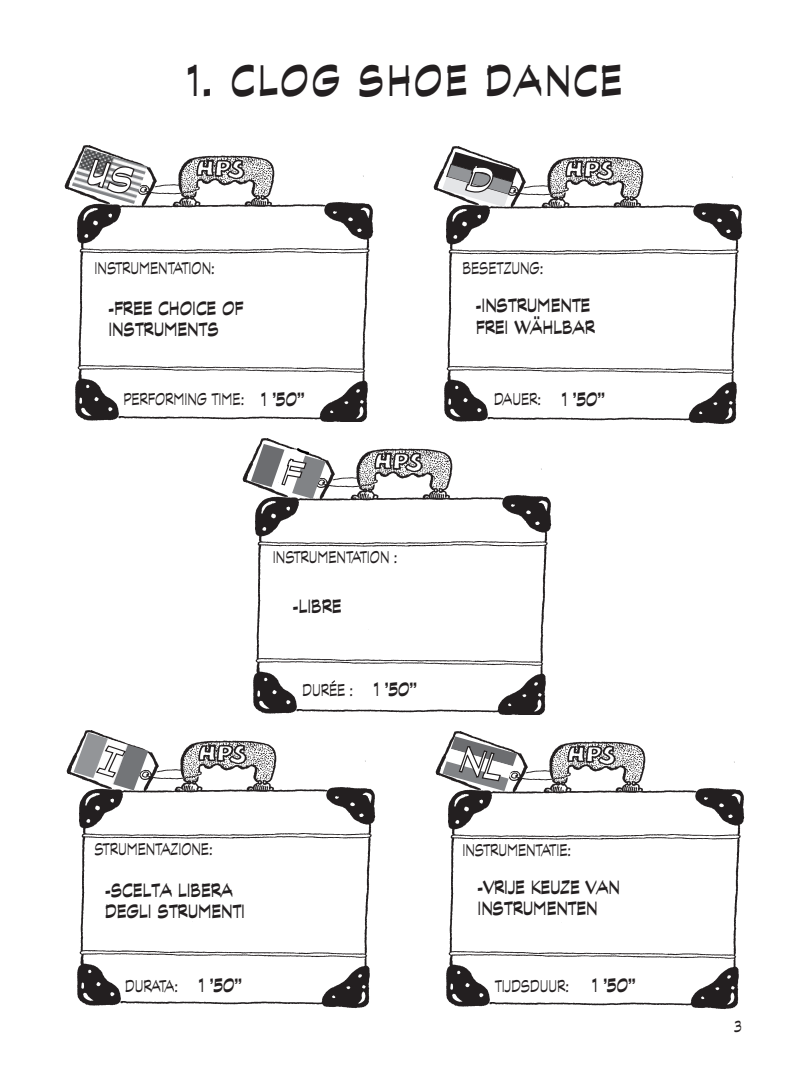
<style>
.page{position:relative;width:810px;height:1081px;background:#fff}
.page>*{position:absolute;margin:0;border:0;box-sizing:border-box;transform-origin:0 0}
.t1{font:48.75px "Graphite MM 512 310";letter-spacing:-.095em;color:#231f20}
.t2{font:21.25px/21.2px "Graphite MM 512 310";letter-spacing:-.125em;color:#231f20}
.t3{font:18.75px "Graphite MM 374 wt 310 wd";color:#231f20}
.t4{font:17.5px "Graphite MM 374 310";color:#231f20}
</style>
<div class="page">
<img style="left:64px;top:145px;width:310px;height:277px">
<img style="left:433px;top:146px;width:310px;height:279px">
<img style="left:242px;top:422px;width:355px;height:293px">
<img style="left:66px;top:730px;width:310px;height:279px">
<img style="left:435px;top:731px;width:310px;height:279px">
<img style="left:72px;top:148px;width:75px;height:56px">
<img style="left:73px;top:732px;width:75px;height:58px">
<svg style="left:95px;top:744px;width:32px;height:34px"></svg>
<svg style="left:251px;top:444px;width:75px;height:55px"></svg>
<svg style="left:331px;top:680px;width:4px;height:3px"></svg>
<svg style="left:86px;top:157px;width:50px;height:39px"></svg>
<svg style="left:442px;top:152px;width:75px;height:55px"></svg>
<svg style="left:442px;top:736px;width:75px;height:55px"></svg>
<h1 class="t1" style="left:188px;top:55px;width:442px">1. CLOG SHOE DANCE</h1>
<p class="t3" style="left:95px;top:257px;width:122px">INSTRUMENTATION:</p>
<p class="t3" style="left:462px;top:258px;width:82px">BESETZUNG:</p>
<p class="t2" style="left:108px;top:298px;width:139px">-FREE CHOICE OF<br>INSTRUMENTS</p>
<p class="t2" style="left:476px;top:295px;width:123px">-INSTRUMENTE<br>FREI WÄHLBAR</p>
<p class="t2" style="left:262px;top:388px;width:43px">1 ’50”</p>
<p class="t2" style="left:562px;top:389px;width:43px">1 ’50”</p>
<p class="t3" style="left:123px;top:389px;width:122px">PERFORMING TIME:</p>
<p class="t3" style="left:494px;top:389px;width:48px">DAUER:</p>
<p class="t3" style="left:273px;top:547px;width:126px">INSTRUMENTATION :</p>
<p class="t2" style="left:293px;top:596px;width:53px">-LIBRE</p>
<p class="t3" style="left:302px;top:680px;width:52px">DUREE :</p>
<p class="t2" style="left:374px;top:679px;width:43px">1 ’50”</p>
<p class="t3" style="left:95px;top:839px;width:119px">STRUMENTAZIONE:</p>
<p class="t3" style="left:462px;top:839px;width:110px">INSTRUMENTATIE:</p>
<p class="t2" style="left:105px;top:880px;width:141px">-SCELTA LIBERA<br>DEGLI STRUMENTI</p>
<p class="t2" style="left:477px;top:876px;width:147px">-VRIJE KEUZE VAN<br>INSTRUMENTEN</p>
<p class="t2" style="left:199px;top:975px;width:43px">1 ’50”</p>
<p class="t3" style="left:125px;top:975px;width:54px">DURATA:</p>
<p class="t3" style="left:495px;top:975px;width:76px">TIJDSDUUR:</p>
<p class="t2" style="left:592px;top:974px;width:43px">1 ’50”</p>
<p class="t4" style="left:734px;top:1016px;width:12px">3</p>
</div>
